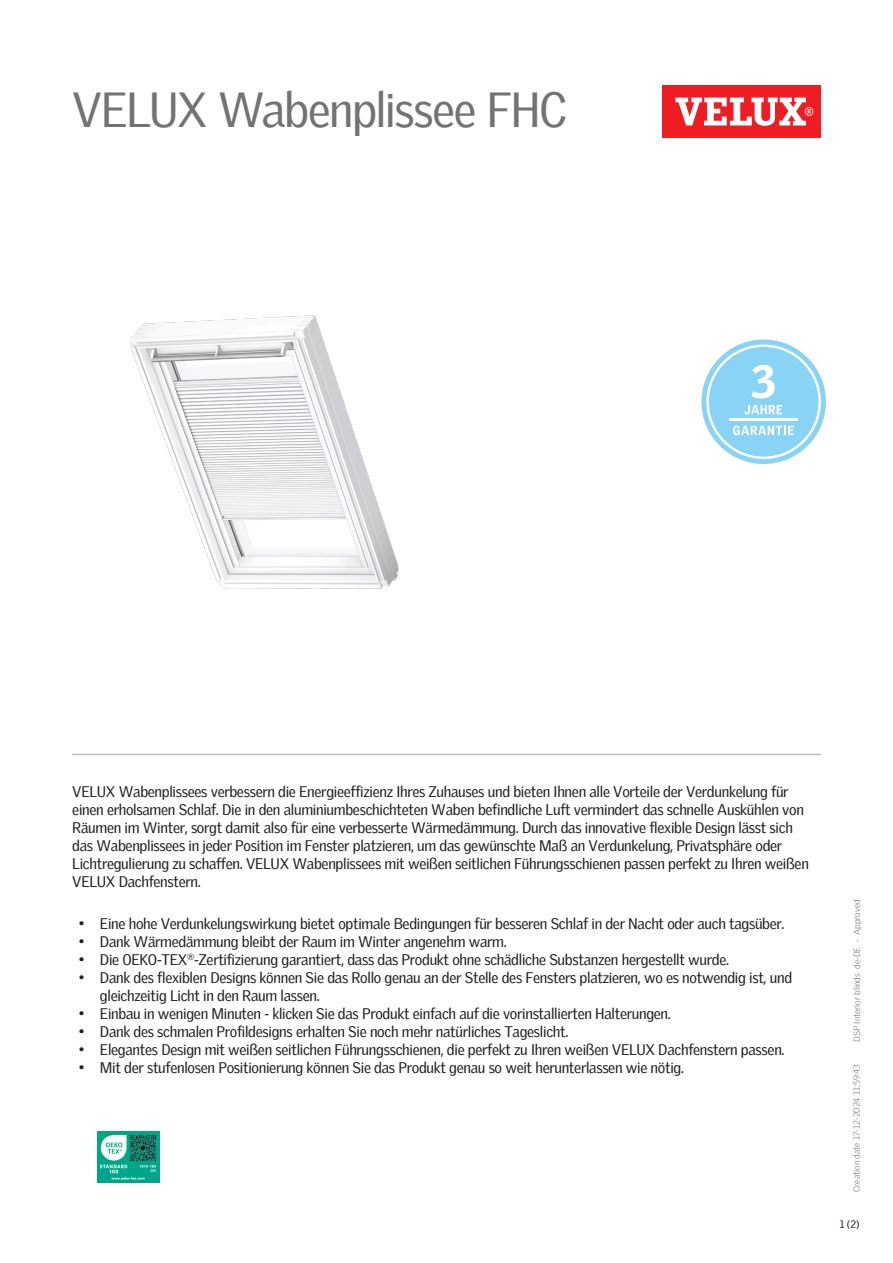
<style>
.page{position:relative;width:893px;height:1263px;background:#fff}
.page>*{position:absolute;margin:0;border:0;box-sizing:border-box;transform-origin:0 0}
.Headline{font:48px "Velux Gothic";letter-spacing:-.03em;color:#737371}
.t1{font:900 45.3px "Velux Gothic";color:#fff}
.Body_Regular{font:15px/18px "Velux Gothic";letter-spacing:-.02em;color:#231f20}
.t2{font:10.5px "Velux Gothic";color:#231f20}
.t3{font:300 9px "Velux Gothic";color:#7c7e81}
</style>
<div class="page">
<div style="left:662px;top:85px;width:159px;height:53px;background:#ee1d23"></div>
<svg style="left:675px;top:98px;width:138px;height:28px"></svg>
<hr style="left:72px;top:754px;width:749px;height:1px;background:#bcbdbb">
<img style="left:98px;top:1131px;width:61px;height:51px">
<img style="left:130px;top:315px;width:269px;height:274px">
<svg style="left:701px;top:339px;width:125px;height:125px"></svg>
<p class="Headline" style="left:72px;top:74px;width:497px">VELUX Wabenplissee FHC</p>
<p class="t1" style="left:751px;top:353px;width:26px">3</p>
<p class="Body_Regular" style="left:72px;top:781px;width:738px">VELUX Wabenplissees verbessern die Energieeffizienz Ihres Zuhauses und bieten Ihnen alle Vorteile der Verdunkelung für einen erholsamen Schlaf. Die in den aluminiumbeschichteten Waben befindliche Luft vermindert das schnelle Auskühlen von Räumen im Winter, sorgt damit also für eine verbesserte Wärmedämmung. Durch das innovative flexible Design lässt sich das Wabenplissees in jeder Position im Fenster platzieren, um das gewünschte Maß an Verdunkelung, Privatsphäre oder Lichtregulierung zu schaffen. VELUX Wabenplissees mit weißen seitlichen Führungsschienen passen perfekt zu Ihren weißen VELUX Dachfenstern.</p>
<p class="Body_Regular" style="left:79px;top:914px;width:707px">• Eine hohe Verdunkelungswirkung bietet optimale Bedingungen für besseren Schlaf in der Nacht oder auch tagsüber.</p>
<p class="Body_Regular" style="left:79px;top:932px;width:429px">• Dank Wärmedämmung bleibt der Raum im Winter angenehm warm.</p>
<p class="Body_Regular" style="left:79px;top:950px;width:652px">• Die OEKO-TEX<sup>®</sup>-Zertifizierung garantiert, dass das Produkt ohne schädliche Substanzen hergestellt wurde.</p>
<p class="Body_Regular" style="left:100px;top:968px;width:694px;text-indent:-21px">• Dank des flexiblen Designs können Sie das Rollo genau an der Stelle des Fensters platzieren, wo es notwendig ist, und gleichzeitig Licht in den Raum lassen.</p>
<p class="Body_Regular" style="left:79px;top:1004px;width:594px">• Einbau in wenigen Minuten - klicken Sie das Produkt einfach auf die vorinstallierten Halterungen.</p>
<p class="Body_Regular" style="left:79px;top:1022px;width:491px">• Dank des schmalen Profildesigns erhalten Sie noch mehr natürliches Tageslicht.</p>
<p class="Body_Regular" style="left:79px;top:1040px;width:707px">• Elegantes Design mit weißen seitlichen Führungsschienen, die perfekt zu Ihren weißen VELUX Dachfenstern passen.</p>
<p class="Body_Regular" style="left:79px;top:1058px;width:607px">• Mit der stufenlosen Positionierung können Sie das Produkt genau so weit herunterlassen wie nötig.</p>
<p class="t3" style="left:850px;top:1042px;width:144px;rotate:-90deg">DSP Interior blinds de-DE - Approved</p>
<p class="t3" style="left:850px;top:1192px;width:129px;rotate:-90deg">Creation date 17-12-2024 11:59:43</p>
<p class="t2" style="left:840px;top:1216px;width:21px">1 (2)</p>
</div>
